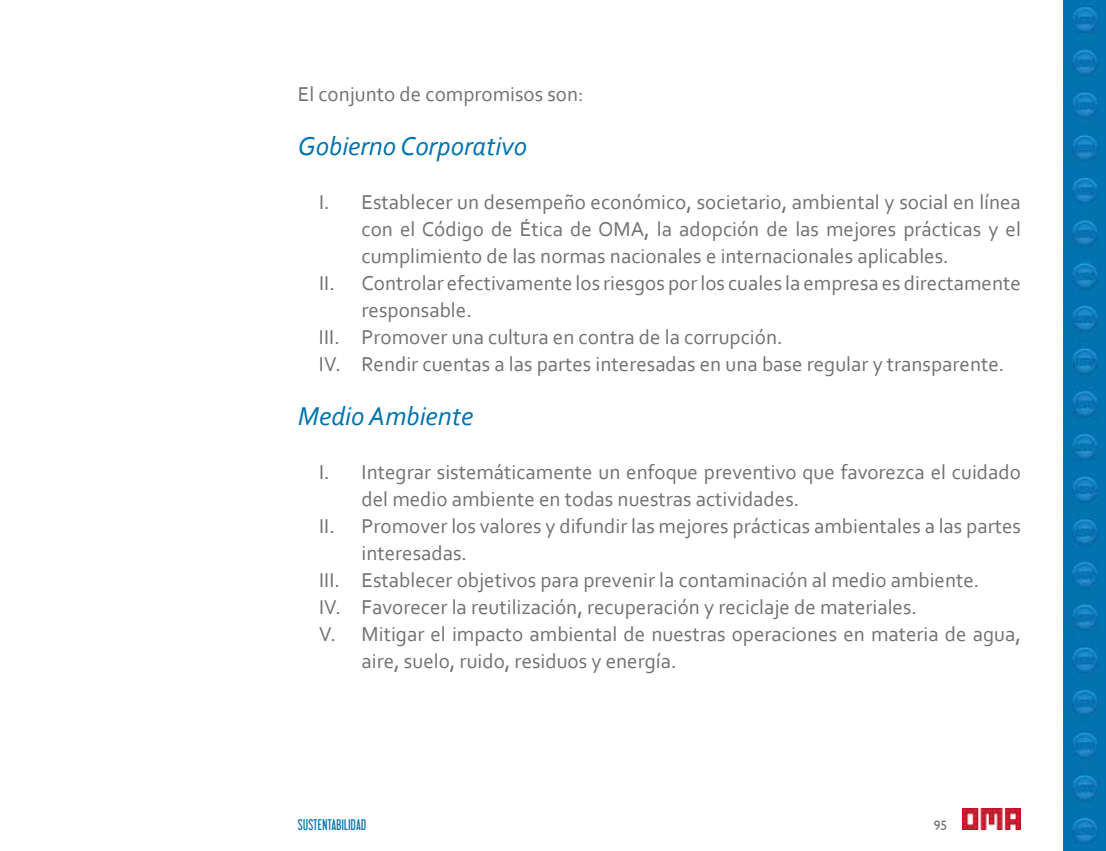
<style>
.page{position:relative;width:1106px;height:851px;background:#fff}
.page>*{position:absolute;margin:0;border:0;box-sizing:border-box;transform-origin:0 0}
.t1{font:italic 27px "Corbel";color:#0073ae}
.t2{font:21px "Corbel";color:#717073}
.t3{font:13.5px "Libel Suit";letter-spacing:.025em;color:#0073ae}
.t4{font:13.5px "Humanist 521 BT";color:#717073}
</style>
<div class="page">
<img style="left:1063px;top:0;width:43px;height:850px">
<img style="left:962px;top:808px;width:58px;height:21px">
<p class="t2" style="left:298px;top:81px;width:287px">El conjunto de compromisos son:</p>
<p class="t1" style="left:298px;top:129px;width:231px">Gobierno Corporativo</p>
<p class="t2" style="left:319px;top:189px;width:703px">I. Establecer un desempeño económico, societario, ambiental y social en línea</p>
<p class="t2" style="left:361px;top:216px;width:661px">con el Código de Ética de OMA, la adopción de las mejores prácticas y el</p>
<p class="t2" style="left:361px;top:243px;width:588px">cumplimiento de las normas nacionales e internacionales aplicables.</p>
<p class="t2" style="left:319px;top:270px;width:703px">II. Controlar efectivamente los riesgos porlos cuales la empresa es directamente</p>
<p class="t2" style="left:361px;top:297px;width:112px">responsable.</p>
<p class="t2" style="left:319px;top:324px;width:465px">III. Promover una cultura en contra de la corrupción.</p>
<p class="t2" style="left:319px;top:351px;width:687px">IV. Rendir cuentas a las partes interesadas en una base regular y transparente.</p>
<p class="t1" style="left:298px;top:399px;width:177px">Medio Ambiente</p>
<p class="t2" style="left:319px;top:459px;width:703px">I. Integrar sistemáticamente un enfoque preventivo que favorezca el cuidado</p>
<p class="t2" style="left:361px;top:486px;width:439px">del medio ambiente en todas nuestras actividades.</p>
<p class="t2" style="left:319px;top:513px;width:703px">II. Promover los valores y difundir las mejores prácticas ambientales a las partes</p>
<p class="t2" style="left:361px;top:540px;width:107px">interesadas.</p>
<p class="t2" style="left:319px;top:567px;width:662px">III. Establecer objetivos para prevenir la contaminación al medio ambiente.</p>
<p class="t2" style="left:319px;top:594px;width:599px">IV. Favorecer la reutilización, recuperación y reciclaje de materiales.</p>
<p class="t2" style="left:319px;top:621px;width:703px">V. Mitigar el impacto ambiental de nuestras operaciones en materia de agua,</p>
<p class="t2" style="left:361px;top:648px;width:316px">aire, suelo, ruido, residuos y energía.</p>
<p class="t3" style="left:298px;top:816px;width:70px">SUSTENTABILIDAD</p>
<p class="t4" style="left:933px;top:816px;width:15px">95</p>
</div>
